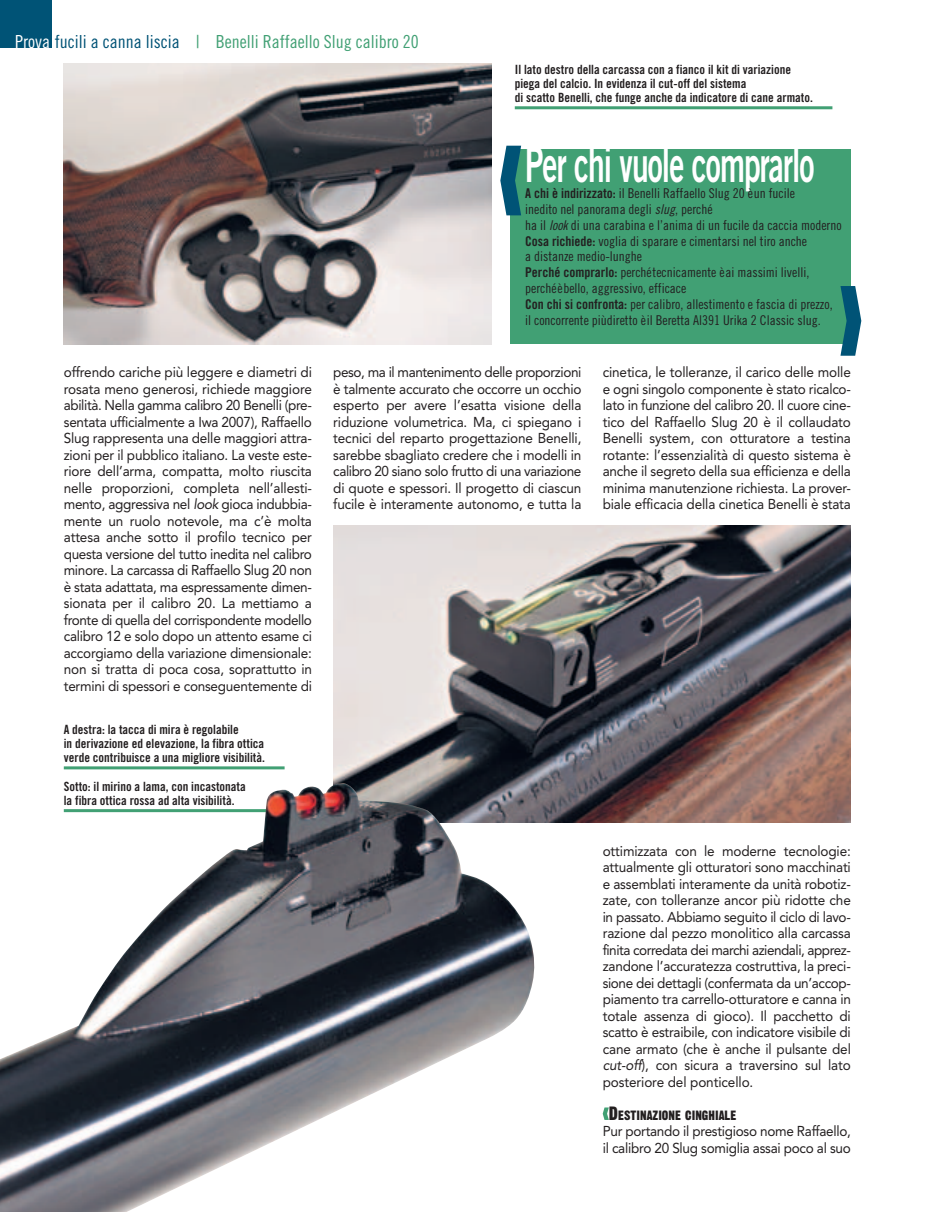
<style>
.page{position:relative;width:936px;height:1212px;background:#fff}
.page>*{position:absolute;margin:0;border:0;box-sizing:border-box;transform-origin:0 0}
.t1{font:49.5px "Trade Gothic Bold Two";letter-spacing:-.03em;color:#fff;scale:.61 1}
.t2{font:18px "Trade Gothic Cond Eighteen";color:#41a074}
.t3{font:14.25px/16.5px "Avenir";letter-spacing:-.01em;color:#231f20;text-align:justify;scale:.95 1}
.t4{font:13.5px/15.9px "Trade Gothic Cond Eighteen";color:#231f20}
.t5{font:13.2px "Gothic Thirteen";color:#231f20}
.t6{font:12.75px/14.2px "Trade Gothic Bold Cond Twenty";color:#231f20}
.s1{color:#fff}
.s2{color:#005376}
.s3{font-family:"Trade Gothic Bold Cond Twenty"}
.s4{font-family:"Trade Gothic Cond Eighteen Obl"}
.s5{font-style:italic}
.s6{font-size:18.75px}
</style>
<div class="page">
<div style="left:0;top:0;width:52px;height:48px;background:#005376"></div>
<svg style="left:602px;top:1107px;width:6px;height:13px"></svg>
<img style="left:333px;top:526px;width:517px;height:297px">
<img style="left:64px;top:64px;width:427px;height:280px">
<div style="left:510px;top:149px;width:340px;height:195px;background:#41a074"></div>
<svg style="left:500px;top:146px;width:21px;height:69px"></svg>
<svg style="left:840px;top:286px;width:21px;height:70px"></svg>
<hr style="left:514px;top:106px;width:318px;height:3px;background:#41a074">
<hr style="left:64px;top:766px;width:220px;height:3px;background:#41a074">
<img style="left:0;top:783px;width:535px;height:429px">
<p class="t2" style="left:15px;top:35px;width:405px"><span class="s1">Prova</span> <span class="s2">fucili a canna liscia</span> | Benelli Raffaello Slug calibro 20</p>
<p class="t6" style="left:514px;top:63px;width:299px">Il lato destro della carcassa con a fianco il kit di variazione piega del calcio. In evidenza il cut-off del sistema<br>di scatto Benelli, che funge anche da indicatore di cane armato.</p>
<p class="t1" style="left:525px;top:146px;width:476px">Per chi vuole comprarlo</p>
<p class="t4" style="left:525px;top:186px;width:318px"><span class="s3">A chi è indirizzato:</span> il Benelli Raffaello Slug 20 è un fucile<br>inedito nel panorama degli <span class="s4">slug</span>, perché<br>ha il <span class="s4">look</span> di una carabina e l’anima di un fucile da caccia moderno <span class="s3">Cosa richiede:</span> voglia di sparare e cimentarsi nel tiro anche<br>a distanze medio-lunghe<br><span class="s3">Perché comprarlo:</span> perché tecnicamente è ai massimi livelli, perché è bello, aggressivo, efficace<br><span class="s3">Con chi si confronta:</span> per calibro, allestimento e fascia di prezzo, il concorrente più diretto è il Beretta Al391 Urika 2 Classic slug.</p>
<p class="t3" style="left:64px;top:365px;width:263px">offrendo cariche più leggere e diametri di rosata meno generosi, richiede maggiore abilità. Nella gamma calibro 20 Benelli (pre&shy;sentata ufficialmente a Iwa 2007), Raffaello Slug rappresenta una delle maggiori attra&shy;zioni per il pubblico italiano. La veste este&shy;riore dell’arma, compatta, molto riuscita nelle proporzioni, completa nell’allesti&shy;mento, aggressiva nel <span class="s5">look</span> gioca indubbia&shy;mente un ruolo notevole, ma c’è molta attesa anche sotto il profilo tecnico per questa versione del tutto inedita nel calibro minore. La carcassa di Raffaello Slug 20 non è stata adattata, ma espressamente dimen&shy;sionata per il calibro 20. La mettiamo a fronte di quella del corrispondente modello calibro 12 e solo dopo un attento esame ci accorgiamo della variazione dimensionale: non si tratta di poca cosa, soprattutto in termini di spessori e conseguentemente di</p>
<p class="t3" style="left:333px;top:365px;width:263px">peso, ma il mantenimento delle proporzioni è talmente accurato che occorre un occhio esperto per avere l’esatta visione della riduzione volumetrica. Ma, ci spiegano i tecnici del reparto progettazione Benelli, sarebbe sbagliato credere che i modelli in calibro 20 siano solo frutto di una variazione di quote e spessori. Il progetto di ciascun fucile è interamente autonomo, e tutta la</p>
<p class="t3" style="left:602px;top:365px;width:263px">cinetica, le tolleranze, il carico delle molle e ogni singolo componente è stato ricalco&shy;lato in funzione del calibro 20. Il cuore cine&shy;tico del Raffaello Slug 20 è il collaudato Benelli system, con otturatore a testina rotante: l’essenzialità di questo sistema è anche il segreto della sua efficienza e della minima manutenzione richiesta. La prover&shy;biale efficacia della cinetica Benelli è stata</p>
<p class="t6" style="left:64px;top:723px;width:203px">A destra: la tacca di mira è regolabile<br>in derivazione ed elevazione, la fibra ottica verde contribuisce a una migliore visibilità.</p>
<p class="t6" style="left:64px;top:780px;width:183px">Sotto: il mirino a lama, con incastonata la fibra ottica rossa ad alta visibilità.</p>
<p class="t3" style="left:602px;top:844px;width:263px">ottimizzata con le moderne tecnologie: attualmente gli otturatori sono macchinati e assemblati interamente da unità robotiz&shy;zate, con tolleranze ancor più ridotte che in passato. Abbiamo seguito il ciclo di lavo&shy;razione dal pezzo monolitico alla carcassa finita corredata dei marchi aziendali, apprez&shy;zandone l’accuratezza costruttiva, la preci&shy;sione dei dettagli (confermata da un’accop&shy;piamento tra carrello-otturatore e canna in totale assenza di gioco). Il pacchetto di scatto è estraibile, con indicatore visibile di cane armato (che è anche il pulsante del <span class="s5">cut-off</span>), con sicura a traversino sul lato posteriore del ponticello.</p>
<p class="t5" style="left:608px;top:1110px;width:129px"><span class="s6">D</span>ESTINAZIONE CINGHIALE</p>
<p class="t3" style="left:602px;top:1124px;width:263px">Pur portando il prestigioso nome Raffaello, il calibro 20 Slug somiglia assai poco al suo</p>
</div>
